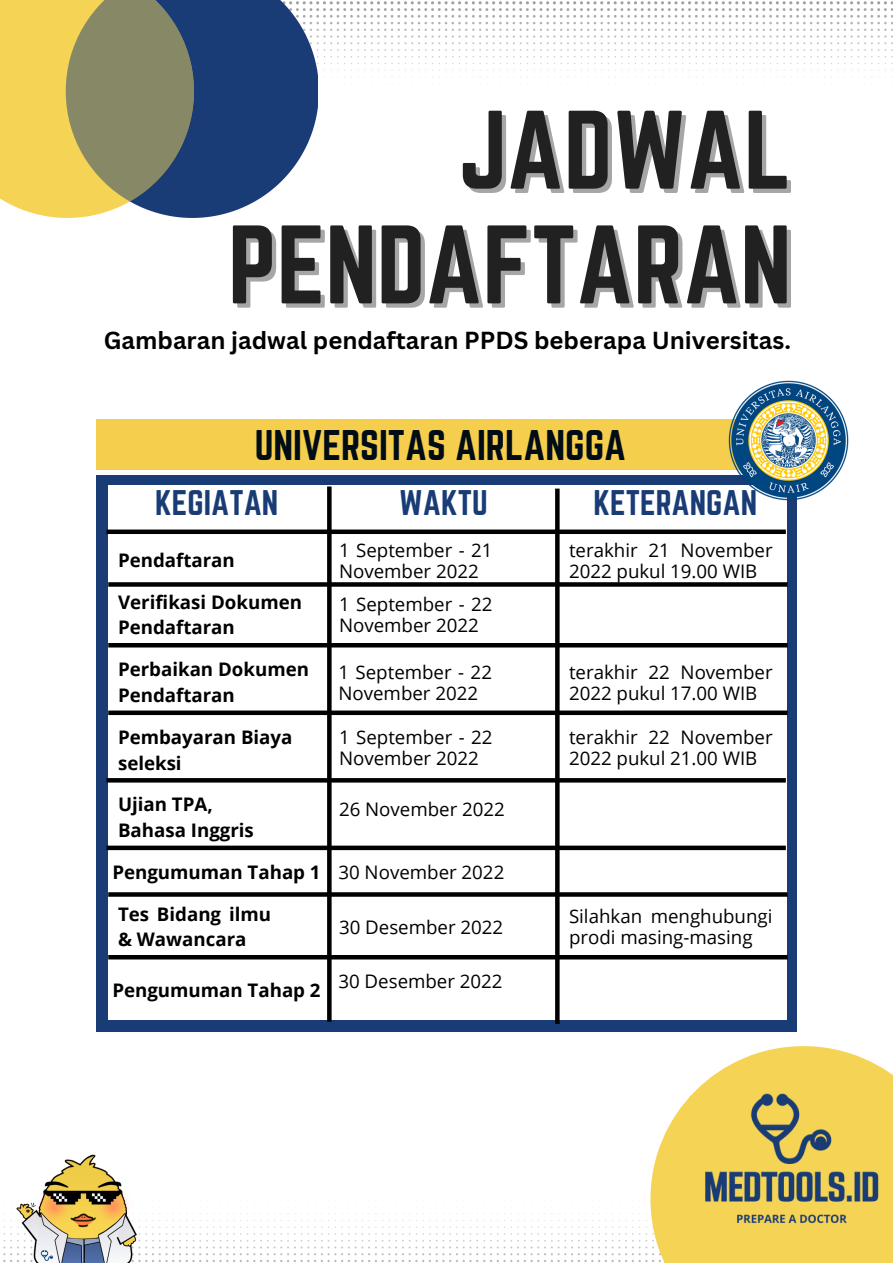
<style>
.page{position:relative;width:893px;height:1264px;background:#fff}
.page>*{position:absolute;margin:0;border:0;box-sizing:border-box;transform-origin:0 0}
.t1{font:97.35px/114.6px "Norwester";color:#212121;text-align:right}
.t2{font:37.5px "Norwester";color:#000d16}
.t3{font:31.2px "Norwester";color:#193c76}
.t4{font:700 24px "Canva Sans";color:#000}
.t5{font:18.75px/21px "Open Sans";color:#000}
.t6{font:700 18.75px/25.7px "Open Sans";color:#000}
.s1{font-weight:400}
</style>
<div class="page">
<svg style="left:206px;top:1213px;width:442px;height:49px"></svg>
<svg style="left:650px;top:1046px;width:217px;height:216px;fill:#f4d355"></svg>
<img style="left:690px;top:1060px;width:202px;height:202px">
<svg style="left:317px;top:1px;width:575px;height:110px"></svg>
<svg style="left:194px;top:0;width:123px;height:218px;background:#3b588a"></svg>
<svg style="left:0;top:0;width:194px;height:218px;background:#aea463"></svg>
<div style="left:97px;top:475px;width:699px;height:556px;background:#193c76"></div>
<div style="left:108px;top:485px;width:678px;height:535px;background:#fff"></div>
<div style="left:106px;top:529px;width:679px;height:5px;background:#000"></div>
<svg style="left:327px;top:486px;width:4px;height:535px;background:#060606"></svg>
<svg style="left:555px;top:488px;width:4px;height:535px;background:#060606"></svg>
<svg style="left:108px;top:582px;width:679px;height:4px;background:#0e0e0e"></svg>
<hr style="left:108px;top:643px;width:679px;height:4px;background:#000">
<div style="left:108px;top:710px;width:679px;height:5px;background:#000"></div>
<svg style="left:106px;top:778px;width:679px;height:4px;background:#050505"></svg>
<div style="left:106px;top:845px;width:679px;height:5px;background:#000"></div>
<svg style="left:108px;top:892px;width:679px;height:4px;background:#0f0f0f"></svg>
<hr style="left:108px;top:955px;width:679px;height:4px;background:#000">
<div style="left:97px;top:419px;width:700px;height:50px;background:#f4ce4c"></div>
<img style="left:3px;top:1154px;width:199px;height:108px">
<img style="left:724px;top:380px;width:125px;height:124px">
<h1 class="t1" style="left:228px;top:92px;width:565px">JADWAL<br>PENDAFTARAN</h1>
<p class="t4" style="left:104px;top:323px;width:688px">Gambaran jadwal pendaftaran PPDS beberapa Universitas.</p>
<h2 class="t2" style="left:255px;top:422px;width:373px">UNIVERSITAS AIRLANGGA</h2>
<h3 class="t3" style="left:155px;top:484px;width:124px">KEGIATAN</h3>
<h3 class="t3" style="left:399px;top:484px;width:90px">WAKTU</h3>
<h3 class="t3" style="left:593px;top:484px;width:165px">KETERANGAN</h3>
<p class="t6" style="left:118px;top:547px;width:118px">Pendaftaran</p>
<p class="t5" style="left:339px;top:539px;width:155px">1 September - 21<br>November 2022</p>
<p class="t5" style="left:569px;top:539px;width:205px">terakhir 21 November<br>2022 pukul 19.00 WIB</p>
<p class="t6" style="left:118px;top:588px;width:185px">Verifikasi Dokumen<br>Pendaftaran</p>
<p class="t5" style="left:339px;top:593px;width:155px">1 September - 22<br>November 2022</p>
<p class="t6" style="left:118px;top:656px;width:192px">Perbaikan Dokumen<br>Pendaftaran</p>
<p class="t5" style="left:338px;top:661px;width:155px">1 September - 22<br>November 2022</p>
<p class="t5" style="left:569px;top:661px;width:205px">terakhir 22 November<br>2022 pukul 17.00 WIB</p>
<p class="t6" style="left:118px;top:723px;width:176px">Pembayaran Biaya seleksi</p>
<p class="t5" style="left:339px;top:726px;width:155px">1 September - 22<br>November 2022</p>
<p class="t5" style="left:569px;top:726px;width:205px">terakhir 22 November<br>2022 pukul 21.00 WIB</p>
<p class="t6" style="left:118px;top:791px;width:137px">Ujian TPA,<br>Bahasa Inggris</p>
<p class="t5" style="left:339px;top:798px;width:167px">26 November 2022</p>
<p class="t6" style="left:112px;top:858px;width:393px">Pengumuman Tahap 1 <span class="s1">30 November 2022</span></p>
<p class="t6" style="left:118px;top:900px;width:154px">Tes Bidang ilmu &amp; Wawancara</p>
<p class="t6" style="left:112px;top:977px;width:210px">Pengumuman Tahap 2</p>
<p class="t5" style="left:339px;top:915px;width:166px">30 Desember 2022</p>
<p class="t5" style="left:569px;top:905px;width:205px">Silahkan menghubungi prodi masing-masing</p>
<p class="t5" style="left:338px;top:970px;width:166px">30 Desember 2022</p>
</div>
